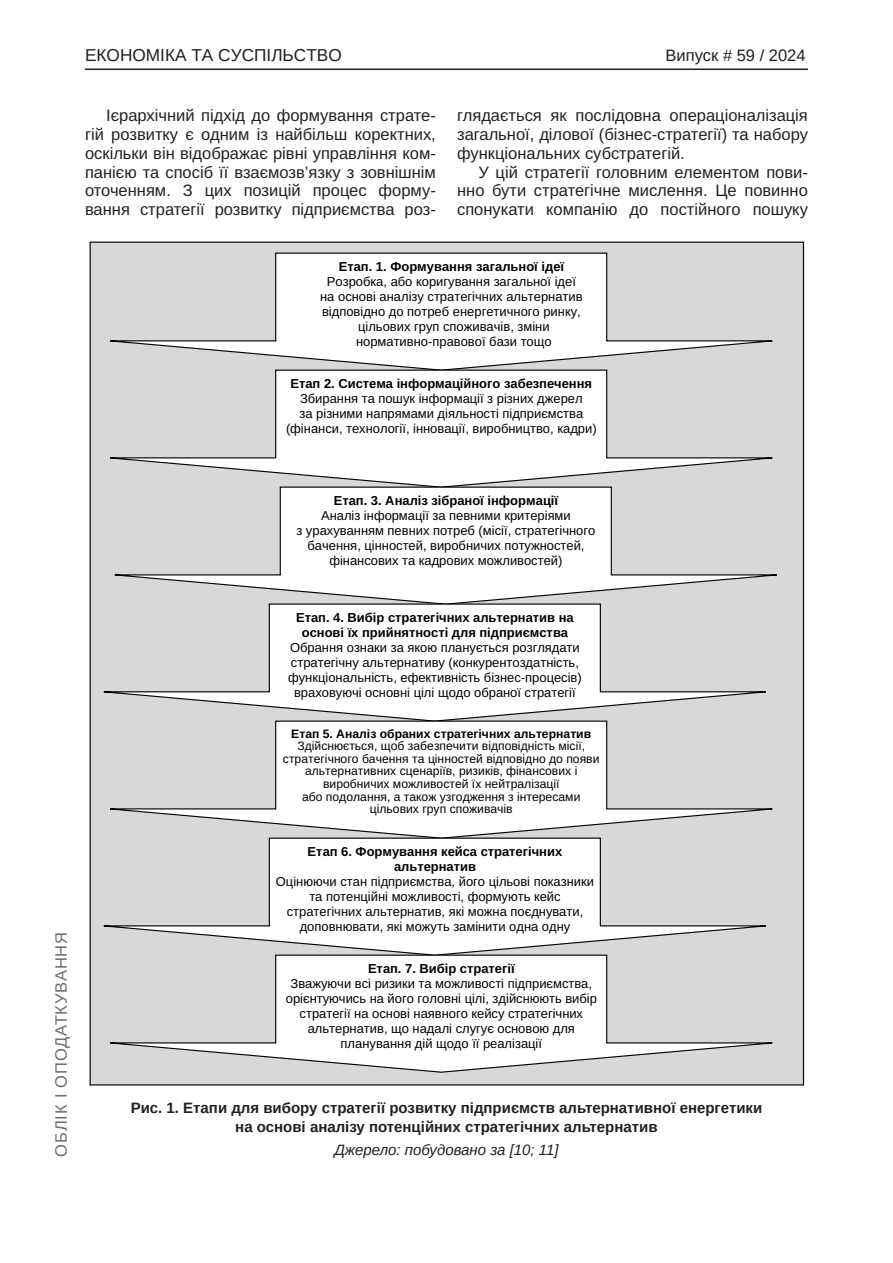
<style>
.page{position:relative;width:893px;height:1263px;background:#fff}
.page>*{position:absolute;margin:0;border:0;box-sizing:border-box;transform-origin:0 0}
.t1{font:17.25px "Arimo";color:#231f20}
.Текст_основной_G{font:16.5px/18.8px "Arimo";color:#231f20;text-align:justify}
.t2{font:16.5px "Arimo";letter-spacing:.05em;color:#6c6d70}
.t3{font:16.5px "Arimo";color:#231f20}
.Рисунок_N{font:700 15px "Arimo";color:#231f20}
.Джерело{font:italic 15px "Arimo";color:#231f20}
.t4{font:12.9px/14.9px "Arimo Roman";color:#000;text-align:center}
.t5{font:12.15px/12.6px "Arimo Roman";color:#000;text-align:center}
.s1{font-family:"Arimo";font-weight:700}
</style>
<div class="page">
<hr style="left:85px;top:69px;width:723px;height:1px;background:#231f20">
<div style="left:90px;top:242px;width:713px;height:843px;background:#d8d8d8"></div>
<svg style="left:110px;top:252px;width:663px;height:117px"></svg>
<svg style="left:110px;top:369px;width:663px;height:117px"></svg>
<svg style="left:114px;top:486px;width:689px;height:119px"></svg>
<svg style="left:103px;top:603px;width:689px;height:117px"></svg>
<svg style="left:110px;top:720px;width:663px;height:117px"></svg>
<svg style="left:103px;top:837px;width:663px;height:117px"></svg>
<svg style="left:110px;top:954px;width:663px;height:119px"></svg>
<h1 class="t1" style="left:85px;top:45px;width:258px">ЕКОНОМІКА ТА СУСПІЛЬСТВО</h1>
<p class="t3" style="left:665px;top:46px;width:142px">Випуск # 59 / 2024</p>
<p class="Текст_основной_G" style="left:85px;top:106px;width:352px;text-indent:21px">Ієрархічний підхід до формування страте&shy;гій розвитку є одним із найбільш коректних, оскільки він відображає рівні управління ком&shy;панією та спосіб її взаємозв’язку з зовнішнім оточенням. З цих позицій процес форму&shy;вання стратегії розвитку підприємства роз-</p>
<p class="Текст_основной_G" style="left:457px;top:106px;width:352px">глядається як послідовна операціоналізація загальної, ділової (бізнес-стратегії) та набору функціональних субстратегій.</p>
<p class="Текст_основной_G" style="left:457px;top:163px;width:352px;text-indent:21px">У цій стратегії головним елементом пови&shy;нно бути стратегічне мислення. Це повинно спонукати компанію до постійного пошуку</p>
<p class="t4" style="left:320px;top:260px;width:264px"><span class="s1">Етап. 1. Формування загальної ідеї </span>Розробка, або коригування загальної ідеї на основі аналізу стратегічних альтернатив відповідно до потреб енергетичного ринку, цільових груп споживачів, зміни нормативно-правової бази тощо</p>
<p class="t4" style="left:286px;top:377px;width:312px"><span class="s1">Етап 2. Система інформаційного забезпечення </span>Збирання та пошук інформації з різних джерел<br>за різними напрямами діяльності підприємства (фінанси, технології, інновації, виробництво, кадри)</p>
<p class="t2" style="left:52px;top:1157px;width:226px;rotate:-90deg">ОБЛІК І ОПОДАТКУВАННЯ</p>
<p class="t4" style="left:296px;top:494px;width:300px"><span class="s1">Етап. 3. Аналіз зібраної інформації<br></span>Аналіз інформації за певними критеріями<br>з урахуванням певних потреб (місії, стратегічного бачення, цінностей, виробничих потужностей, фінансових та кадрових можливостей)</p>
<p class="t4" style="left:288px;top:611px;width:295px"><span class="s1">Етап. 4. Вибір стратегічних альтернатив на основі їх прийнятності для підприємства </span>Обрання ознаки за якою планується розглядати стратегічну альтернативу (конкурентоздатність, функціональність, ефективність бізнес-процесів) враховуючі основні цілі щодо обраної стратегії</p>
<p class="t5" style="left:283px;top:727px;width:318px"><span class="s1">Етап 5. Аналіз обраних стратегічних альтернатив </span>Здійснюється, щоб забезпечити відповідність місії, стратегічного бачення та цінностей відповідно до появи альтернативних сценаріїв, ризиків, фінансових і виробничих можливостей їх нейтралізації<br>або подолання, а також узгодження з інтересами цільових груп споживачів</p>
<p class="t4" style="left:276px;top:845px;width:320px"><span class="s1">Етап 6. Формування кейса стратегічних альтернатив<br></span>Оцінюючи стан підприємства, його цільові показники та потенційні можливості, формують кейс стратегічних альтернатив, які можна поєднувати, доповнювати, які можуть замінити одна одну</p>
<p class="t4" style="left:286px;top:962px;width:313px"><span class="s1">Етап. 7. Вибір стратегії<br></span>Зважуючи всі ризики та можливості підприємства, орієнтуючись на його головні цілі, здійснюють вибір стратегії на основі наявного кейсу стратегічних альтернатив, що надалі слугує основою для планування дій щодо її реалізації</p>
<p class="Рисунок_N" style="left:131px;top:1097px;width:633px">Рис. 1. Етапи для вибору стратегії розвитку підприємств альтернативної енергетики</p>
<p class="Рисунок_N" style="left:235px;top:1116px;width:424px">на основі аналізу потенційних стратегічних альтернатив</p>
<p class="Джерело" style="left:334px;top:1139px;width:226px">Джерело: побудовано за [10; 11]</p>
</div>
